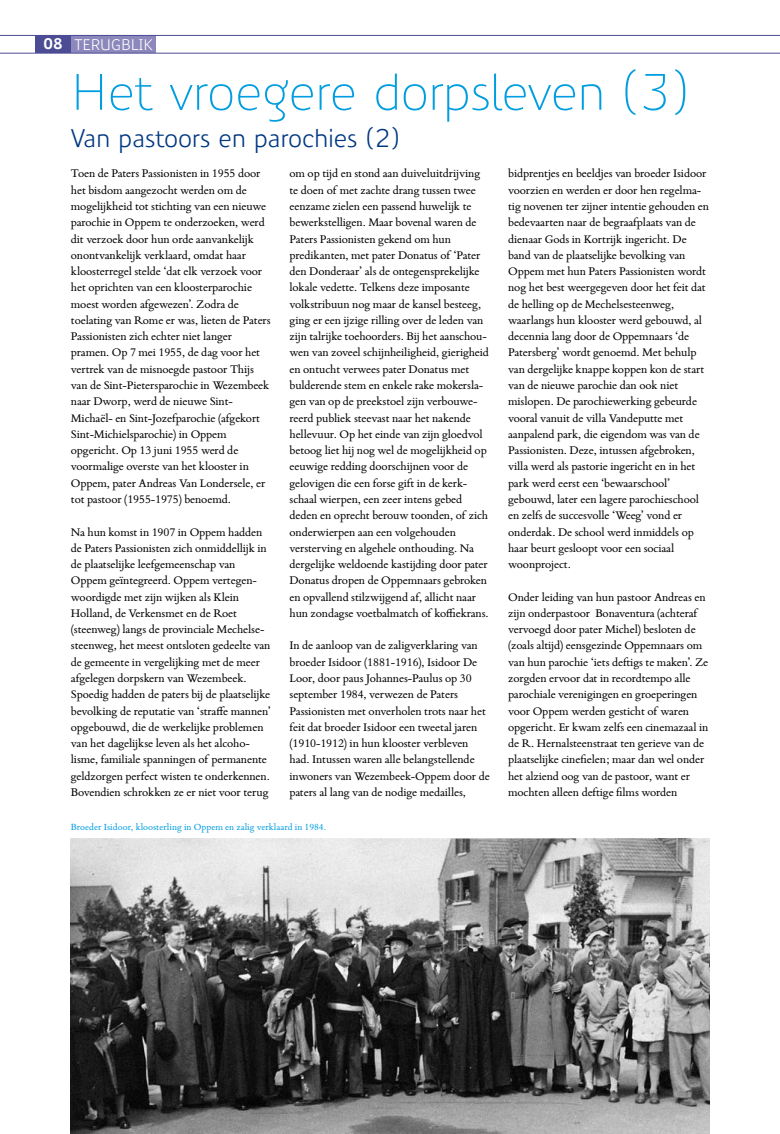
<style>
.page{position:relative;width:780px;height:1134px;background:#fff}
.page>*{position:absolute;margin:0;border:0;box-sizing:border-box;transform-origin:0 0}
.t1{font:300 50px "Precious Sans";color:#009ee0}
.t2{font:25px "Precious Sans";color:#003882}
.t3{font:15px "Precious Sans";color:#fff}
.t4{font:700 15px "Precious Sans";color:#fff}
.t5{font:12.5px/16.2px "Bembo Book MT Pro";letter-spacing:-.01em;color:#000}
.t6{font:10px "Bembo Book MT Pro";color:#009ee0}
</style>
<div class="page">
<div style="left:71px;top:35px;width:85px;height:18px;background:#8d88bb"></div>
<div style="left:35px;top:35px;width:36px;height:18px;background:#4c4c95"></div>
<hr style="left:0;top:35px;width:780px;height:1px;background:#4c4c95">
<hr style="left:0;top:53px;width:780px;height:1px;background:#4c4c95">
<img style="left:71px;top:838px;width:638px;height:296px">
<p class="t4" style="left:44px;top:34px;width:21px">08</p>
<p class="t3" style="left:74px;top:35px;width:80px">TERUGBLIK</p>
<h1 class="t1" style="left:71px;top:60px;width:620px">H et vroegere dorpsleven (3)</h1>
<h2 class="t2" style="left:71px;top:122px;width:330px">Van pastoors en parochies (2)</h2>
<p class="t5" style="left:71px;top:165px;width:201px">Toen de Paters Passionisten in 1955 door het bisdom aangezocht werden om de mogelijkheid tot stichting van een nieuwe parochie in Oppem te onderzoeken, werd dit verzoek door hun orde aanvankelijk onontvankelijk verklaard, omdat haar kloosterregel stelde ‘dat elk verzoek voor het oprichten van een kloosterparochie moest worden afgewezen’. Zodra de toelating van Rome er was, lieten de Paters Passionisten zich echter niet langer pramen. Op 7 mei 1955, de dag voor het vertrek van de misnoegde pastoor Thijs van de Sint-Pietersparochie in Wezembeek naar Dworp, werd de nieuwe Sint-Michaël- en Sint-Jozefparochie (afgekort Sint-Michielsparochie) in Oppem opgericht. Op 13 juni 1955 werd de voormalige overste van het klooster in Oppem, pater Andreas Van Londersele, er tot pastoor (1955-1975) benoemd.</p>
<p class="t5" style="left:71px;top:523px;width:201px">Na hun komst in 1907 in Oppem hadden de Paters Passionisten zich onmiddellijk in de plaatselijke leefgemeenschap van Oppem geïntegreerd. Oppem vertegen&shy;woordigde met zijn wijken als Klein Holland, de Verkensmet en de Roet (steenweg) langs de provinciale Mechelse&shy;steenweg, het meest ontsloten gedeelte van de gemeente in vergelijking met de meer afgelegen dorpskern van Wezembeek.<br>Spoedig hadden de paters bij de plaatselijke bevolking de reputatie van ‘straffe mannen’ opgebouwd, die de werkelijke problemen van het dagelijkse leven als het alcoho&shy;lisme, familiale spanningen of permanente geldzorgen perfect wisten te onderkennen.<br>Bovendien schrokken ze er niet voor terug</p>
<p class="t5" style="left:289px;top:165px;width:201px">om op tijd en stond aan duiveluitdrijving te doen of met zachte drang tussen twee eenzame zielen een passend huwelijk te bewerkstelligen. Maar bovenal waren de Paters Passionisten gekend om hun predikanten, met pater Donatus of ‘Pater den Donderaar’ als de ontegensprekelijke lokale vedette. Telkens deze imposante volkstribuun nog maar de kansel besteeg, ging er een ijzige rilling over de leden van zijn talrijke toehoorders. Bij het aanschou&shy;wen van zoveel schijnheiligheid, gierigheid en ontucht verwees pater Donatus met bulderende stem en enkele rake mokersla&shy;gen van op de preekstoel zijn verbouwe&shy;reerd publiek steevast naar het nakende hellevuur. Op het einde van zijn gloedvol betoog liet hij nog wel de mogelijkheid op eeuwige redding doorschijnen voor de gelovigen die een forse gift in de kerk&shy;schaal wierpen, een zeer intens gebed deden en oprecht berouw toonden, of zich onderwierpen aan een volgehouden versterving en algehele onthouding. Na dergelijke weldoende kastijding door pater Donatus dropen de Oppemnaars gebroken en opvallend stilzwijgend af, allicht naar hun zondagse voetbalmatch of koffiekrans.</p>
<p class="t5" style="left:289px;top:637px;width:202px">In de aanloop van de zaligverklaring van broeder Isidoor (1881-1916), Isidoor De Loor, door paus Johannes-Paulus op 30 september 1984, verwezen de Paters Passionisten met onverholen trots naar het feit dat broeder Isidoor een tweetal jaren (1910-1912) in hun klooster verbleven had. Intussen waren alle belangstellende inwoners van Wezembeek-Oppem door de paters al lang van de nodige medailles,</p>
<p class="t5" style="left:508px;top:165px;width:202px">bidprentjes en beeldjes van broeder Isidoor voorzien en werden er door hen regelma&shy;tig novenen ter zijner intentie gehouden en bedevaarten naar de begraafplaats van de dienaar Gods in Kortrijk ingericht. De band van de plaatselijke bevolking van Oppem met hun Paters Passionisten wordt nog het best weergegeven door het feit dat de helling op de Mechelsesteenweg, waarlangs hun klooster werd gebouwd, al decennia lang door de Oppemnaars ‘de Patersberg’ wordt genoemd. Met behulp van dergelijke knappe koppen kon de start van de nieuwe parochie dan ook niet mislopen. De parochiewerking gebeurde vooral vanuit de villa Vandeputte met aanpalend park, die eigendom was van de Passionisten. Deze, intussen afgebroken, villa werd als pastorie ingericht en in het park werd eerst een ‘bewaarschool’ gebouwd, later een lagere parochieschool en zelfs de succesvolle ‘Weeg’ vond er onderdak. De school werd inmiddels op haar beurt gesloopt voor een sociaal woonproject.</p>
<p class="t5" style="left:508px;top:588px;width:202px">Onder leiding van hun pastoor Andreas en zijn onderpastoor Bonaventura (achteraf vervoegd door pater Michel) besloten de (zoals altijd) eensgezinde Oppemnaars om van hun parochie ‘iets deftigs te maken’. Ze zorgden ervoor dat in recordtempo alle parochiale verenigingen en groeperingen voor Oppem werden gesticht of waren opgericht. Er kwam zelfs een cinemazaal in de R. Hernalsteenstraat ten gerieve van de plaatselijke cinefielen; maar dan wel onder het alziend oog van de pastoor, want er mochten alleen deftige films worden</p>
<p class="t6" style="left:71px;top:820px;width:257px">Broeder Isidoor, kloosterling in Oppem en zalig verklaard in 1984.</p>
</div>
